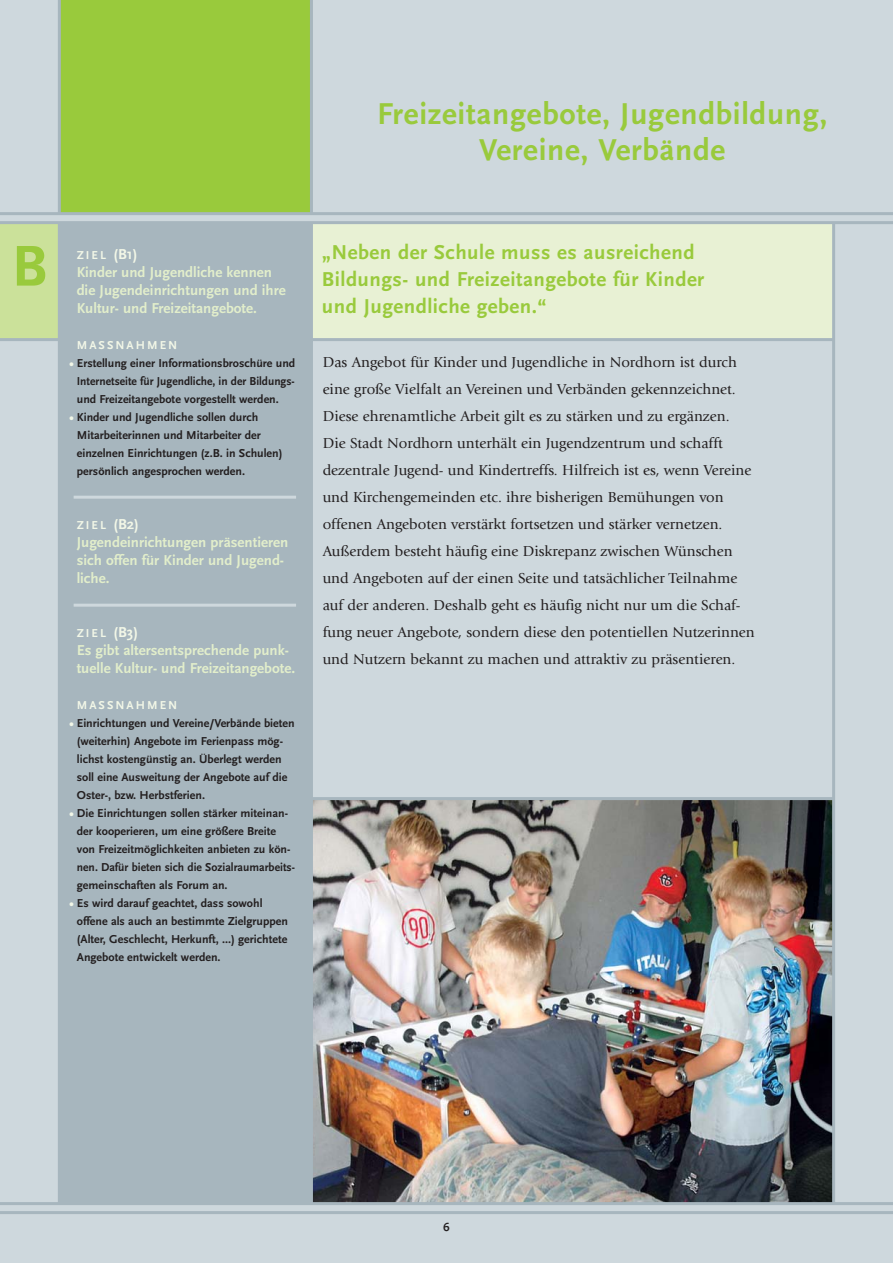
<style>
.page{position:relative;width:893px;height:1263px;background:#fff}
.page>*{position:absolute;margin:0;border:0;box-sizing:border-box;transform-origin:0 0}
.t1{font:700 60px "Scala Sans";color:#99ca3c}
.t2{font:700 31.5px/36px "Scala Sans";letter-spacing:.025em;color:#99ca3c;text-align:center}
.t3{font:700 21px/27px "Scala Sans";letter-spacing:.025em;color:#99ca3c}
.t4{font:15px/27px "Giovanni";color:#231f20}
.t5{font:700 15px/18px "Scala Sans";color:#e2eecb}
.t6{font:700 12px/18px "Scala Sans";color:#231f20}
.t7{font:700 12px "Scala Sans";letter-spacing:.17em;color:#f2f7e7}
.s1{font-size:15px}
.s2{color:#f2f7e7}
</style>
<div class="page">
<div style="left:0;top:0;width:892px;height:1263px;background:#ced8dd"></div>
<div style="left:59px;top:223px;width:252px;height:980px;background:#a7b6be"></div>
<img style="left:313px;top:800px;width:519px;height:402px">
<div style="left:59px;top:0;width:252px;height:214px;background:#99ca3c"></div>
<div style="left:311px;top:223px;width:522px;height:117px;background:#e8f1d4"></div>
<div style="left:0;top:223px;width:59px;height:117px;background:#cbe19a"></div>
<hr style="left:0;top:212px;width:892px;height:3px;background:#a7b6be">
<hr style="left:0;top:221px;width:892px;height:3px;background:#a7b6be">
<hr style="left:0;top:1202px;width:892px;height:3px;background:#a7b6be">
<hr style="left:0;top:1211px;width:892px;height:3px;background:#a7b6be">
<hr style="left:58px;top:223px;width:3px;height:980px;background:#a7b6be">
<hr style="left:832px;top:223px;width:3px;height:980px;background:#a7b6be">
<hr style="left:310px;top:223px;width:3px;height:980px;background:#a7b6be">
<hr style="left:311px;top:338px;width:522px;height:3px;background:#a7b6be">
<hr style="left:59px;top:797px;width:774px;height:3px;background:#a7b6be">
<hr style="left:0;top:338px;width:59px;height:3px;background:#a7b6be">
<hr style="left:310px;top:0;width:3px;height:214px;background:#a7b6be">
<hr style="left:58px;top:0;width:3px;height:214px;background:#a7b6be">
<hr style="left:74px;top:496px;width:222px;height:3px;background:#ced8dd">
<hr style="left:74px;top:604px;width:222px;height:3px;background:#ced8dd">
<h2 class="t2" style="left:377px;top:98px;width:451px">Freizeitangebote, Jugendbildung,<br>Vereine, Verbände</h2>
<h1 class="t1" style="left:12px;top:242px;width:37px">B</h1>
<p class="t7" style="left:77px;top:250px;width:62px">ZIEL <span class="s1">(B1)</span></p>
<p class="t5" style="left:77px;top:264px;width:211px">Kinder und Jugendliche kennen die Jugendeinrichtungen und ihre<br>Kultur- und Freizeitangebote.</p>
<p class="t7" style="left:77px;top:340px;width:102px">MASSNAHMEN</p>
<p class="t6" style="left:77px;top:355px;width:220px;text-align:justify;text-indent:-8px"><span class="s2">•</span> Erstellung einer Informationsbroschüre und Internetseite für Jugendliche, in der Bildungs&shy;und Freizeitangebote vorgestellt werden.</p>
<p class="t6" style="left:77px;top:409px;width:207px;text-indent:-8px"><span class="s2">•</span> Kinder und Jugendliche sollen durch Mitarbeiterinnen und Mitarbeiter der einzelnen Einrichtungen (z.B. in Schulen) persönlich angesprochen werden.</p>
<p class="t7" style="left:77px;top:520px;width:64px">ZIEL <span class="s1">(B2)</span></p>
<p class="t5" style="left:77px;top:534px;width:213px">Jugendeinrichtungen präsentieren sich offen für Kinder und Jugend&shy;liche.</p>
<p class="t7" style="left:77px;top:628px;width:63px">ZIEL <span class="s1">(B3)</span></p>
<p class="t5" style="left:77px;top:642px;width:220px">Es gibt altersentsprechende punk&shy;tuelle Kultur- und Freizeitangebote.</p>
<p class="t7" style="left:77px;top:700px;width:102px">MASSNAHMEN</p>
<p class="t6" style="left:77px;top:715px;width:219px;text-indent:-8px"><span class="s2">•</span> Einrichtungen und Vereine/Verbände bieten (weiterhin) Angebote im Ferienpass mög&shy;lichst kostengünstig an. Überlegt werden soll eine Ausweitung der Angebote auf die Oster-, bzw. Herbstferien.</p>
<p class="t6" style="left:77px;top:805px;width:220px;text-indent:-8px"><span class="s2">•</span> Die Einrichtungen sollen stärker miteinan&shy;der kooperieren, um eine größere Breite von Freizeitmöglichkeiten anbieten zu kön&shy;nen. Dafür bieten sich die Sozialraumarbeits&shy;gemeinschaften als Forum an.</p>
<p class="t6" style="left:77px;top:895px;width:213px;text-indent:-8px"><span class="s2">•</span> Es wird darauf geachtet, dass sowohl offene als auch an bestimmte Zielgruppen (Alter, Geschlecht, Herkunft, ...) gerichtete Angebote entwickelt werden.</p>
<h3 class="t3" style="left:322px;top:240px;width:384px">„Neben der Schule muss es ausreichend<br>Bildungs- und Freizeitangebote für Kinder und Jugendliche geben.“</h3>
<p class="t4" style="left:323px;top:349px;width:433px">Das Angebot für Kinder und Jugendliche in Nordhorn ist durch eine große Vielfalt an Vereinen und Verbänden gekennzeichnet.<br>Diese ehrenamtliche Arbeit gilt es zu stärken und zu ergänzen.<br>Die Stadt Nordhorn unterhält ein Jugendzentrum und schafft dezentrale Jugend- und Kindertreffs. Hilfreich ist es, wenn Vereine und Kirchengemeinden etc. ihre bisherigen Bemühungen von offenen Angeboten verstärkt fortsetzen und stärker vernetzen.<br>Außerdem besteht häufig eine Diskrepanz zwischen Wünschen und Angeboten auf der einen Seite und tatsächlicher Teilnahme auf der anderen. Deshalb geht es häufig nicht nur um die Schaf&shy;fung neuer Angebote, sondern diese den potentiellen Nutzerinnen und Nutzern bekannt zu machen und attraktiv zu präsentieren.</p>
<p class="t6" style="left:443px;top:1219px;width:8px">6</p>
</div>
